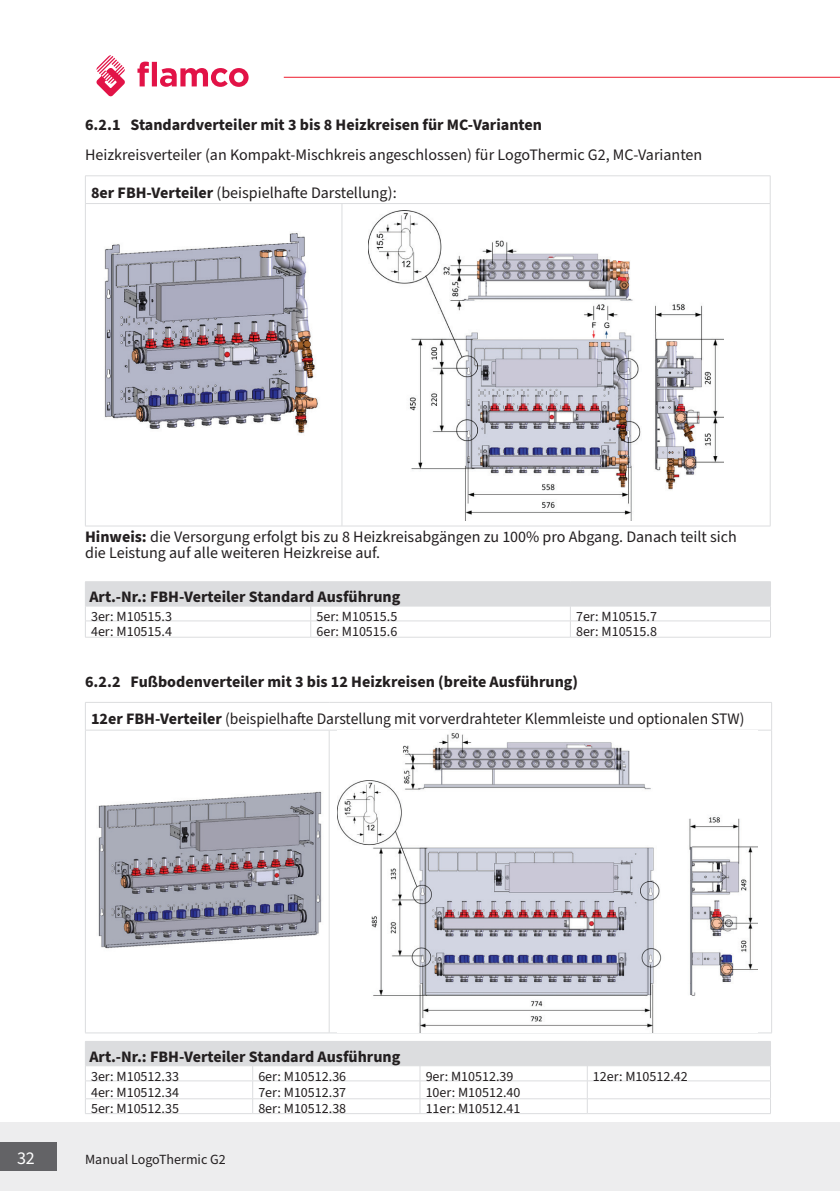
<style>
.page{position:relative;width:840px;height:1191px;background:#fff}
.page>*{position:absolute;margin:0;border:0;box-sizing:border-box;transform-origin:0 0}
.t1{font:18px "Source Sans Pro";color:#fff}
.t2{font:16px/16px "Source Sans Pro";color:#231f20}
.t3{font:700 16px "Source Sans Pro";color:#231f20}
.t4{font:14px "Source Sans Pro";color:#231f20}
.s1{font-weight:700}
</style>
<div class="page">
<svg style="left:137px;top:62px;width:111px;height:25px"></svg>
<svg style="left:96px;top:55px;width:29px;height:41px"></svg>
<hr style="left:283px;top:77px;width:556px;height:1px;background:#ee1b2c">
<div style="left:0;top:1123px;width:839px;height:68px;background:#ededee"></div>
<div style="left:0;top:1142px;width:57px;height:29px;background:#636366"></div>
<hr style="left:85px;top:175px;width:257px;height:1px;background:#dcdddf">
<svg style="left:85px;top:176px;width:1px;height:27px"></svg>
<hr style="left:342px;top:175px;width:428px;height:1px;background:#dcdddf">
<hr style="left:85px;top:203px;width:257px;height:1px;background:#dcdddf">
<hr style="left:85px;top:204px;width:1px;height:322px;background:#dcdddf">
<hr style="left:342px;top:203px;width:428px;height:1px;background:#dcdddf">
<hr style="left:341px;top:204px;width:1px;height:322px;background:#dcdddf">
<hr style="left:769px;top:204px;width:1px;height:322px;background:#dcdddf">
<hr style="left:85px;top:525px;width:257px;height:1px;background:#dcdddf">
<hr style="left:342px;top:525px;width:428px;height:1px;background:#dcdddf">
<img style="left:104px;top:233px;width:214px;height:201px">
<img style="left:369px;top:210px;width:354px;height:310px">
<hr style="left:85px;top:581px;width:225px;height:1px;background:#dcdddf">
<hr style="left:310px;top:581px;width:260px;height:1px;background:#dcdddf">
<hr style="left:570px;top:581px;width:200px;height:1px;background:#dcdddf">
<svg style="left:85px;top:582px;width:685px;height:55px"></svg>
<hr style="left:85px;top:637px;width:225px;height:1px;background:#dcdddf">
<hr style="left:310px;top:637px;width:260px;height:1px;background:#dcdddf">
<hr style="left:570px;top:637px;width:200px;height:1px;background:#dcdddf">
<hr style="left:85px;top:702px;width:244px;height:1px;background:#dcdddf">
<svg style="left:85px;top:703px;width:1px;height:27px"></svg>
<hr style="left:329px;top:702px;width:442px;height:1px;background:#dcdddf">
<hr style="left:85px;top:730px;width:244px;height:1px;background:#dcdddf">
<hr style="left:85px;top:730px;width:1px;height:302px;background:#dcdddf">
<hr style="left:329px;top:730px;width:442px;height:1px;background:#dcdddf">
<hr style="left:328px;top:730px;width:1px;height:302px;background:#dcdddf">
<hr style="left:770px;top:730px;width:1px;height:302px;background:#dcdddf">
<hr style="left:85px;top:1032px;width:244px;height:1px;background:#dcdddf">
<hr style="left:329px;top:1032px;width:442px;height:1px;background:#dcdddf">
<img style="left:98px;top:791px;width:224px;height:158px">
<img style="left:338px;top:730px;width:419px;height:302px">
<svg style="left:85px;top:1041px;width:685px;height:72px"></svg>
<hr style="left:85px;top:1113px;width:167px;height:1px;background:#dcdddf">
<hr style="left:252px;top:1113px;width:168px;height:1px;background:#dcdddf">
<hr style="left:420px;top:1113px;width:167px;height:1px;background:#dcdddf">
<hr style="left:587px;top:1113px;width:183px;height:1px;background:#dcdddf">
<p class="t3" style="left:85px;top:114px;width:458px">6.2.1 Standardverteiler mit 3 bis 8 Heizkreisen für MC-Varianten</p>
<p class="t2" style="left:85px;top:147px;width:618px">Heizkreisverteiler (an Kompakt-Mischkreis angeschlossen) für LogoThermic G2, MC-Varianten</p>
<p class="t2" style="left:91px;top:185px;width:307px"><span class="s1">8er FBH-Verteiler</span> (beispielhafte Darstellung):</p>
<p class="t2" style="left:85px;top:529px;width:653px"><span class="s1">Hinweis:</span> die Versorgung erfolgt bis zu 8 Heizkreisabgängen zu 100% pro Abgang. Danach teilt sich die Leistung auf alle weiteren Heizkreise auf.</p>
<p class="t3" style="left:89px;top:586px;width:312px">Art.-Nr.: FBH-Verteiler Standard Ausführung</p>
<p class="t4" style="left:91px;top:606px;width:82px">3er: M10515.3</p>
<p class="t4" style="left:316px;top:606px;width:82px">5er: M10515.5</p>
<p class="t4" style="left:575px;top:606px;width:82px">7er: M10515.7</p>
<p class="t4" style="left:91px;top:622px;width:82px">4er: M10515.4</p>
<p class="t4" style="left:316px;top:622px;width:82px">6er: M10515.6</p>
<p class="t4" style="left:575px;top:622px;width:82px">8er: M10515.8</p>
<p class="t3" style="left:85px;top:671px;width:494px">6.2.2 Fußbodenverteiler mit 3 bis 12 Heizkreisen (breite Ausführung)</p>
<p class="t2" style="left:91px;top:711px;width:654px"><span class="s1">12er FBH-Verteiler</span> (beispielhafte Darstellung mit vorverdrahteter Klemmleiste und optionalen STW)</p>
<p class="t3" style="left:89px;top:1045px;width:312px">Art.-Nr.: FBH-Verteiler Standard Ausführung</p>
<p class="t4" style="left:91px;top:1066px;width:89px">3er: M10512.33</p>
<p class="t4" style="left:258px;top:1066px;width:89px">6er: M10512.36</p>
<p class="t4" style="left:425px;top:1066px;width:89px">9er: M10512.39</p>
<p class="t4" style="left:592px;top:1066px;width:96px">12er: M10512.42</p>
<p class="t4" style="left:91px;top:1083px;width:89px">4er: M10512.34</p>
<p class="t4" style="left:258px;top:1083px;width:89px">7er: M10512.37</p>
<p class="t4" style="left:425px;top:1083px;width:96px">10er: M10512.40</p>
<p class="t4" style="left:91px;top:1099px;width:89px">5er: M10512.35</p>
<p class="t4" style="left:258px;top:1099px;width:89px">8er: M10512.38</p>
<p class="t4" style="left:425px;top:1099px;width:96px">11er: M10512.41</p>
<p class="t1" style="left:17px;top:1145px;width:19px">32</p>
<p class="t4" style="left:85px;top:1150px;width:142px">Manual LogoThermic G2</p>
</div>
